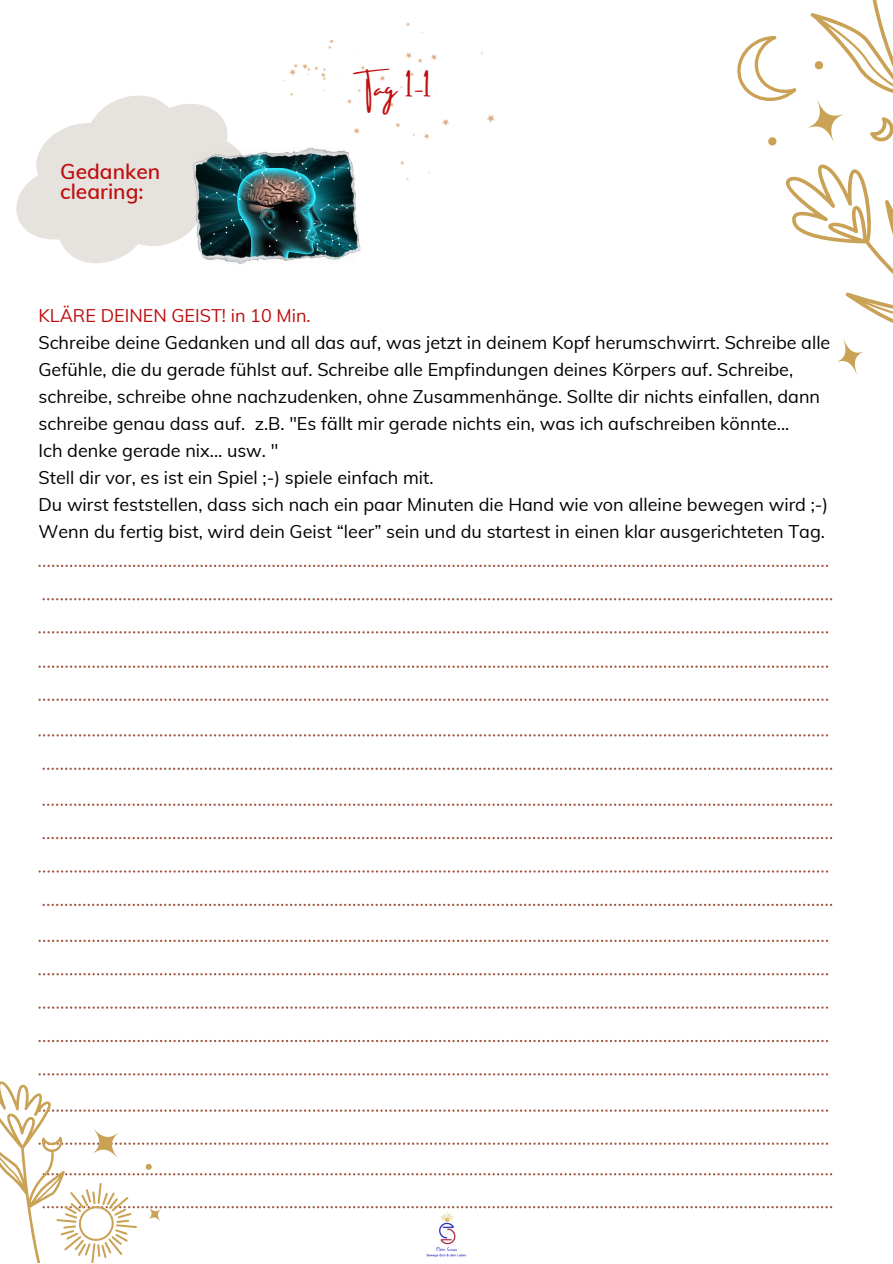
<style>
.page{position:relative;width:893px;height:1264px;background:#fff}
.page>*{position:absolute;margin:0;border:0;box-sizing:border-box;transform-origin:0 0}
.t1{font:24px "Amsterdam Three";color:#bf0e0e}
.t2{font:600 21px "Muli";color:#bf0e0e}
.t3{font:18px/27px "Muli";color:#000}
.t4{font:18px "Muli";color:#bf0e0e}
</style>
<div class="page">
<svg style="left:38px;top:564px;width:790px;height:3px"></svg>
<img style="left:283px;top:22px;width:212px;height:159px">
<svg style="left:737px;top:0;width:155px;height:375px"></svg>
<svg style="left:43px;top:598px;width:789px;height:2px"></svg>
<svg style="left:38px;top:631px;width:790px;height:2px"></svg>
<svg style="left:38px;top:698px;width:790px;height:3px"></svg>
<svg style="left:38px;top:665px;width:790px;height:2px"></svg>
<svg style="left:38px;top:734px;width:790px;height:2px"></svg>
<svg style="left:43px;top:767px;width:789px;height:3px"></svg>
<svg style="left:43px;top:837px;width:789px;height:2px"></svg>
<svg style="left:43px;top:803px;width:789px;height:2px"></svg>
<svg style="left:38px;top:870px;width:790px;height:2px"></svg>
<svg style="left:43px;top:903px;width:789px;height:3px"></svg>
<svg style="left:38px;top:939px;width:790px;height:3px"></svg>
<svg style="left:232px;top:973px;width:596px;height:2px"></svg>
<svg style="left:232px;top:1006px;width:596px;height:2px"></svg>
<svg style="left:232px;top:1039px;width:596px;height:3px"></svg>
<svg style="left:232px;top:1073px;width:596px;height:2px"></svg>
<svg style="left:16px;top:95px;width:220px;height:168px"></svg>
<img style="left:192px;top:148px;width:168px;height:116px">
<svg style="left:232px;top:1206px;width:600px;height:51px"></svg>
<svg style="left:232px;top:1109px;width:600px;height:66px"></svg>
<svg style="left:0;top:973px;width:232px;height:289px"></svg>
<p class="t2" style="left:60px;top:158px;width:101px">Gedanken</p>
<p class="t2" style="left:60px;top:178px;width:85px">clearing:</p>
<p class="t1" style="left:365px;top:75px;width:68px">Tag 1-1</p>
<p class="t4" style="left:38px;top:304px;width:274px">KLÄRE DEINEN GEIST! in 10 Min.</p>
<p class="t3" style="left:38px;top:329px;width:793px">Schreibe deine Gedanken und all das auf, was jetzt in deinem Kopf herumschwirrt. Schreibe alle Gefühle, die du gerade fühlst auf. Schreibe alle Empfindungen deines Körpers auf. Schreibe, schreibe, schreibe ohne nachzudenken, ohne Zusammenhänge. Sollte dir nichts einfallen, dann schreibe genau dass auf. z.B. "Es fällt mir gerade nichts ein, was ich aufschreiben könnte...</p>
<p class="t3" style="left:38px;top:436px;width:241px">Ich denke gerade nix... usw. "</p>
<p class="t3" style="left:38px;top:463px;width:396px">Stell dir vor, es ist ein Spiel ;-) spiele einfach mit.</p>
<p class="t3" style="left:38px;top:490px;width:791px">Du wirst feststellen, dass sich nach ein paar Minuten die Hand wie von alleine bewegen wird ;-)<br>Wenn du fertig bist, wird dein Geist “leer” sein und du startest in einen klar ausgerichteten Tag.</p>
</div>
